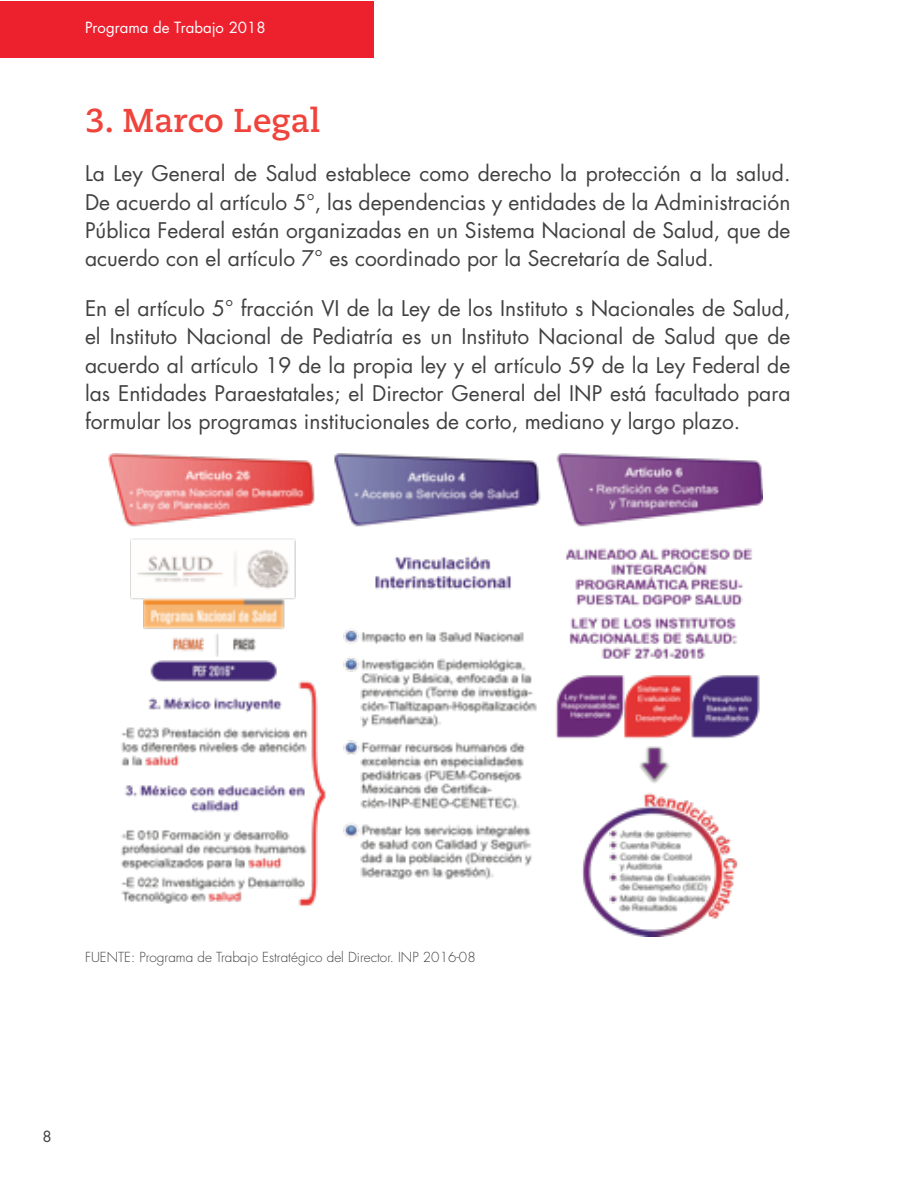
<style>
.page{position:relative;width:918px;height:1188px;background:#fff}
.page>*{position:absolute;margin:0;border:0;box-sizing:border-box;transform-origin:0 0}
.t1{font:700 33px "Caecilia LT Std";color:#ef433b}
.t2{font:21px/28.3px "Futura Std";color:#414042;text-align:justify}
.t3{font:15px "Futura Std";color:#fff}
.t4{font:15px "Futura Std";color:#414042}
.t5{font:300 13.5px "Futura Std";color:#414042}
</style>
<div class="page">
<div style="left:0;top:1px;width:373px;height:56px;background:#ed202e"></div>
<img style="left:109px;top:453px;width:653px;height:484px">
<p class="t3" style="left:85px;top:18px;width:182px">Programa de Trabajo 2018</p>
<h1 class="t1" style="left:85px;top:101px;width:237px">3. Marco Legal</h1>
<p class="t2" style="left:85px;top:160px;width:707px">La Ley General de Salud establece como derecho la protección a la salud.<br>De acuerdo al artículo 5°, las dependencias y entidades de la Administración Pública Federal están organizadas en un Sistema Nacional de Salud, que de acuerdo con el artículo 7° es coordinado por la Secretaría de Salud.</p>
<p class="t2" style="left:85px;top:294px;width:707px">En el artículo 5° fracción VI de la Ley de los Instituto s Nacionales de Salud, el Instituto Nacional de Pediatría es un Instituto Nacional de Salud que de acuerdo al artículo 19 de la propia ley y el artículo 59 de la Ley Federal de las Entidades Paraestatales; el Director General del INP está facultado para formular los programas institucionales de corto, mediano y largo plazo.</p>
<p class="t5" style="left:85px;top:949px;width:392px">FUENTE: Programa de Trabajo Estratégico del Director. INP 2016-08</p>
<p class="t4" style="left:43px;top:1127px;width:11px">8</p>
</div>
